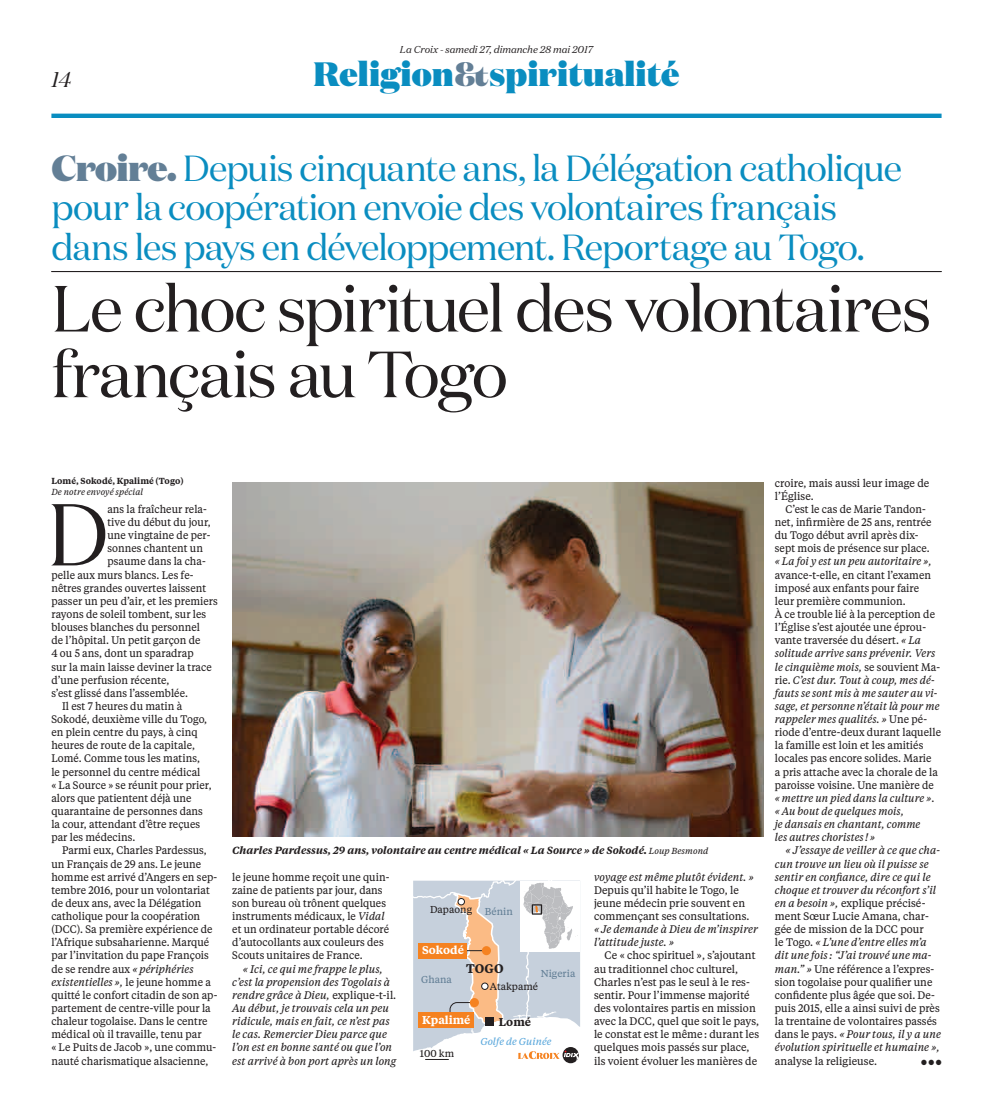
<style>
.page{position:relative;width:993px;height:1117px;background:#fff}
.page>*{position:absolute;margin:0;border:0;box-sizing:border-box;transform-origin:0 0}
.t1{font:87.5px "Domaine Display";color:#231f20;scale:.94 1}
.t2{font:65px/65.6px "Domaine Display";letter-spacing:-.03em;color:#231f20}
.t3{font:36.25px/39.4px "Domaine Display";letter-spacing:-.025em;color:#0a8dc0}
.t4{font:900 33.75px "Domaine Display";letter-spacing:.005em;color:#0a8dc0}
.t5{font:italic 21.25px "Domaine Display";color:#231f20}
.t6{font:600 12.5px "Tiempos Text";color:#231f20}
.t7{font:600 11.25px "Tiempos Text";color:#fff}
.t8{font:600 11.25px "Tiempos Text";color:#231f20}
.t9{font:11px/13.1px "Tiempos Text";color:#231f20;scale:.94 1}
.t10{font:italic 11px/13.1px "Tiempos Text";color:#231f20;scale:.96 1}
.t11{font:11px/13.1px "Tiempos Text";color:#231f20;scale:.96 1}
.t12{font:italic 11px "Tiempos Text";color:#231f20;scale:.94 1}
.t13{font:italic 600 10.38px "Tiempos Text";color:#231f20}
.t14{font:italic 10px "Domaine Text";letter-spacing:-.015em;color:#231f20}
.t15{font:10px "Tiempos Text";color:#231f20}
.t16{font:10px "Tiempos Text";color:#637f96}
.t17{font:italic 10px "Tiempos Text";color:#5ba8dc}
.t18{font:9.12px "La Croix";color:#231f20;scale:.96 1}
.t19{font:600 8.75px "Tiempos Text";letter-spacing:.005em;color:#231f20}
.t20{font:italic 8.75px "Tiempos Text";letter-spacing:.005em;color:#231f20}
.s1{font-family:"La Croix";font-weight:400;color:#637f96}
.s2{font-weight:900;color:#637f96}
.s3{font-style:italic}
.s4{font-style:normal}
.s5{font-weight:400;font-size:8.75px}
</style>
<div class="page">
<hr style="left:51px;top:114px;width:890px;height:4px;background:#0a8dc0">
<hr style="left:51px;top:271px;width:890px;height:1px;background:#231f20">
<img style="left:232px;top:482px;width:531px;height:354px">
<div style="left:562px;top:1046px;width:16px;height:16px;background:#231f20;border-radius:50%"></div>
<svg style="left:413px;top:880px;width:167px;height:181px"></svg>
<div style="left:531px;top:904px;width:11px;height:10px;border:1px solid #231f20"></div>
<p class="t14" style="left:400px;top:43px;width:194px">La Croix - samedi 27, dimanche 28 mai 2017</p>
<h3 class="t5" style="left:51px;top:66px;width:21px">14</h3>
<h3 class="t4" style="left:313px;top:51px;width:367px">Religion<span class="s1">&amp;</span>spiritualité</h3>
<h3 class="t3" style="left:51px;top:148px;width:851px"><span class="s2">Croire.</span> Depuis cinquante ans, la Délégation catholique pour la coopération envoie des volontaires français dans les pays en développement. Reportage au Togo.</h3>
<h2 class="t2" style="left:51px;top:275px;width:881px">Le choc spirituel des volontaires français au Togo</h2>
<p class="t19" style="left:51px;top:475px;width:134px">Lomé, Sokodé, Kpalimé (Togo)</p>
<p class="t20" style="left:51px;top:485px;width:93px">De notre envoyé spécial</p>
<h1 class="t1" style="left:48px;top:480px;width:66px">D</h1>
<p class="t9" style="left:107px;top:502px;width:107px">ans la fraîcheur rela-</p>
<p class="t9" style="left:107px;top:515px;width:111px">tive du début du jour,</p>
<p class="t9" style="left:107px;top:528px;width:111px">une vingtaine de per-</p>
<p class="t9" style="left:107px;top:541px;width:103px">sonnes chantent un</p>
<p class="t9" style="left:107px;top:554px;width:106px">psaume dans la cha-</p>
<p class="t9" style="left:51px;top:567px;width:153px">pelle aux murs blancs. Les fe-</p>
<p class="t9" style="left:51px;top:580px;width:166px">nêtres grandes ouvertes laissent</p>
<p class="t9" style="left:51px;top:593px;width:178px">passer un peu d’air, et les premiers</p>
<p class="t9" style="left:51px;top:607px;width:166px">rayons de soleil tombent, sur les</p>
<p class="t9" style="left:51px;top:620px;width:160px">blouses blanches du personnel</p>
<p class="t9" style="left:51px;top:633px;width:160px">de l’hôpital. Un petit garçon de</p>
<p class="t9" style="left:51px;top:646px;width:153px">4 ou 5 ans, dont un sparadrap</p>
<p class="t9" style="left:51px;top:659px;width:172px">sur la main laisse deviner la trace</p>
<p class="t9" style="left:51px;top:672px;width:127px">d’une perfusion récente,</p>
<p class="t9" style="left:51px;top:685px;width:147px">s’est glissé dans l’assemblée.</p>
<p class="t9" style="left:62px;top:698px;width:129px">Il est 7 heures du matin à</p>
<p class="t9" style="left:51px;top:712px;width:167px">Sokodé, deuxième ville du Togo,</p>
<p class="t9" style="left:51px;top:725px;width:157px">en plein centre du pays, à cinq</p>
<p class="t9" style="left:51px;top:738px;width:154px">heures de route de la capitale,</p>
<p class="t9" style="left:51px;top:751px;width:159px">Lomé. Comme tous les matins,</p>
<p class="t9" style="left:51px;top:764px;width:160px">le personnel du centre médical</p>
<p class="t9" style="left:51px;top:777px;width:172px">« La Source » se réunit pour prier,</p>
<p class="t9" style="left:51px;top:790px;width:151px">alors que patientent déjà une</p>
<p class="t9" style="left:51px;top:803px;width:163px">quarantaine de personnes dans</p>
<p class="t9" style="left:51px;top:817px;width:160px">la cour, attendant d’être reçues</p>
<p class="t9" style="left:51px;top:830px;width:91px">par les médecins.</p>
<p class="t9" style="left:62px;top:843px;width:155px">Parmi eux, Charles Pardessus,</p>
<p class="t9" style="left:51px;top:856px;width:161px">un Français de 29 ans. Le jeune</p>
<p class="t9" style="left:51px;top:869px;width:178px">homme est arrivé d’Angers en sep-</p>
<p class="t9" style="left:51px;top:882px;width:170px">tembre 2016, pour un volontariat</p>
<p class="t9" style="left:51px;top:895px;width:161px">de deux ans, avec la Délégation</p>
<p class="t9" style="left:51px;top:908px;width:160px">catholique pour la coopération</p>
<p class="t9" style="left:51px;top:922px;width:173px">(DCC). Sa première expérience de</p>
<p class="t9" style="left:51px;top:935px;width:169px">l’Afrique subsaharienne. Marqué</p>
<p class="t9" style="left:51px;top:948px;width:169px">par l’invitation du pape François</p>
<p class="t9" style="left:51px;top:961px;width:153px">de se rendre aux <span class="s3">« périphéries</span></p>
<p class="t12" style="left:51px;top:974px;width:171px">existentielles », <span class="s4">le jeune homme a</span></p>
<p class="t9" style="left:51px;top:987px;width:178px">quitté le confort citadin de son ap-</p>
<p class="t9" style="left:51px;top:1000px;width:171px">partement de centre-ville pour la</p>
<p class="t9" style="left:51px;top:1013px;width:168px">chaleur togolaise. Dans le centre</p>
<p class="t9" style="left:51px;top:1027px;width:161px">médical où il travaille, tenu par</p>
<p class="t9" style="left:51px;top:1040px;width:177px">« Le Puits de Jacob », une commu-</p>
<p class="t9" style="left:51px;top:1053px;width:168px">nauté charismatique alsacienne,</p>
<p class="t13" style="left:232px;top:843px;width:477px">Charles Pardessus, 29 ans, volontaire au centre médical « La Source » de Sokodé. <span class="s5">Loup Besmond</span></p>
<p class="t9" style="left:232px;top:869px;width:169px">le jeune homme reçoit une quin&shy;zaine de patients par jour, dans son bureau où trônent quelques instruments médicaux, le <span class="s3">Vidal </span>et un ordinateur portable décoré d’autocollants aux couleurs des<br>Scouts unitaires de France.</p>
<p class="t10" style="left:232px;top:961px;width:172px;text-indent:11px">« Ici, ce qui me frappe le plus, c’est la propension des Togolais à rendre grâce à Dieu, <span class="s4">explique-t-il.<br></span>Au début, je trouvais cela un peu ridicule, mais en fait, ce n’est pas le cas. Remercier Dieu parce que l’on est en bonne santé ou que l’on est arrivé à bon port après un long</p>
<p class="t15" style="left:430px;top:902px;width:44px">Dapaong</p>
<p class="t7" style="left:422px;top:941px;width:43px">Sokodé</p>
<p class="t16" style="left:485px;top:904px;width:29px">Bénin</p>
<p class="t6" style="left:466px;top:959px;width:39px">TOGO</p>
<p class="t16" style="left:540px;top:966px;width:36px">Nigeria</p>
<p class="t16" style="left:421px;top:972px;width:32px">Ghana</p>
<p class="t15" style="left:489px;top:979px;width:50px">Atakpamé</p>
<p class="t8" style="left:499px;top:1013px;width:34px">Lomé</p>
<p class="t7" style="left:422px;top:1011px;width:50px">Kpalimé</p>
<p class="t15" style="left:419px;top:1046px;width:36px">100 km</p>
<p class="t17" style="left:480px;top:1034px;width:73px">Golfe de Guinée</p>
<p class="t10" style="left:594px;top:869px;width:168px">voyage est même plutôt évident. »</p>
<p class="t11" style="left:594px;top:882px;width:163px">Depuis qu’il habite le Togo, le jeune médecin prie souvent en commençant ses consultations.</p>
<p class="t10" style="left:594px;top:922px;width:172px">« Je demande à Dieu de m’inspirer l’attitude juste. »</p>
<p class="t11" style="left:594px;top:948px;width:174px;text-indent:11px">Ce « choc spirituel », s’ajoutant au traditionnel choc culturel, Charles n’est pas le seul à le res&shy;sentir. Pour l’immense majorité des volontaires partis en mission avec la DCC, quel que soit le pays, le constat est le même: durant les quelques mois passés sur place, ils voient évoluer les manières de</p>
<p class="t11" style="left:774px;top:475px;width:162px">croire, mais aussi leur image de l’Église.</p>
<p class="t9" style="left:774px;top:502px;width:168px;text-indent:11px">C’est le cas de Marie Tandon&shy;net, infirmière de 25 ans, rentrée du Togo début avril après dix&shy;sept mois de présence sur place.</p>
<p class="t12" style="left:774px;top:554px;width:168px">« La foi y est un peu autoritaire »,</p>
<p class="t9" style="left:774px;top:567px;width:178px">avance-t-elle, en citant l’examen imposé aux enfants pour faire leur première communion.<br>À ce trouble lié à la perception de l’Église s’est ajoutée une éprou&shy;vante traversée du désert. <span class="s3">« La solitude arrive sans prévenir. Vers le cinquième mois,</span> se souvient Ma&shy;rie. <span class="s3">C’est dur. Tout à coup, mes dé&shy;fauts se sont mis à me sauter au vi&shy;sage, et personne n’était là pour me rappeler mes qualités. »</span> Une pé&shy;riode d’entre-deux durant laquelle la famille est loin et les amitiés locales pas encore solides. Marie<br>a pris attache avec la chorale de la paroisse voisine. Une manière de <span class="s3">« mettre un pied dans la culture »</span>. <span class="s3">« Au bout de quelques mois,<br>je dansais en chantant, comme<br>les autres choristes ! »</span></p>
<p class="t10" style="left:774px;top:843px;width:174px;text-indent:11px">« J’essaye de veiller à ce que cha&shy;cun trouve un lieu où il puisse se sentir en confiance, dire ce qui le choque et trouver du réconfort s’il en a besoin », <span class="s4">explique précisé&shy;ment Sœur Lucie Amana, char&shy;gée de mission de la DCC pour<br>le Togo.</span> « L’une d’entre elles m’a dit une fois : “J’ai trouvé une ma&shy;man.” » <span class="s4">Une référence a l’expres&shy;sion togolaise pour qualifier une confidente plus âgée que soi. De&shy;puis 2015, elle a ainsi suivi de près la trentaine de volontaires passés dans le pays.</span> « Pour tous, il y a une évolution spirituelle et humaine »,</p>
<p class="t11" style="left:774px;top:1053px;width:108px">analyse la religieuse.</p>
<p class="t18" style="left:920px;top:1055px;width:23px">PPP</p>
</div>
